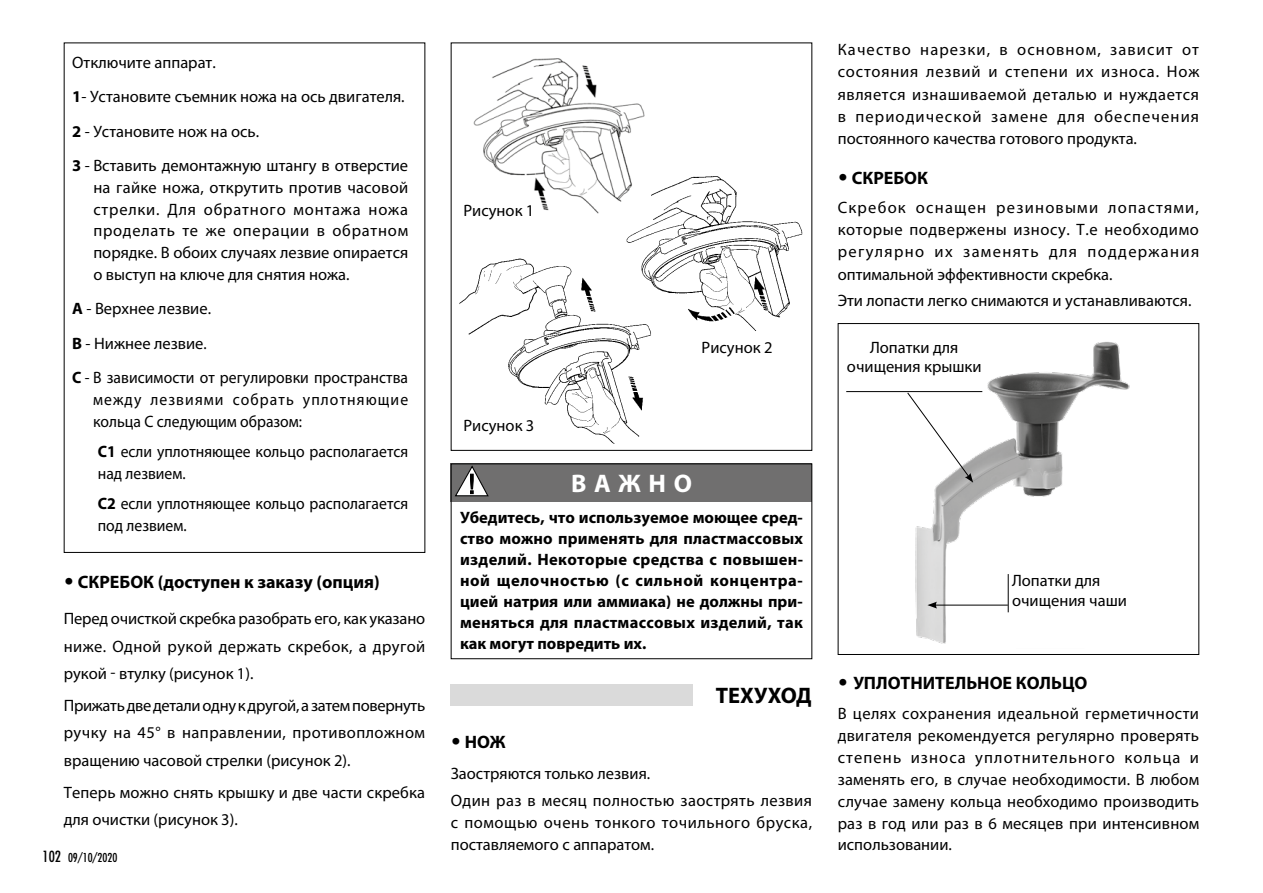
<style>
.page{position:relative;width:1263px;height:893px;background:#fff}
.page>*{position:absolute;margin:0;border:0;box-sizing:border-box;transform-origin:0 0}
.t1{font:700 25.5px "Myriad Pro";letter-spacing:.3em;color:#fff}
.t2{font:700 22.5px "Myriad Pro";color:#000}
.t3{font:700 18px "Myriad Pro";color:#000}
.t4{font:16.5px/22.4px "Myriad Pro";color:#000;text-align:justify}
.t5{font:700 16.5px/21px "Myriad Pro";letter-spacing:.015em;color:#000;text-align:justify}
.t6{font:16.5px/21.8px "Myriad Pro";color:#000;scale:.95 1}
.t7{font:16.5px/26.7px "Myriad Pro";letter-spacing:.025em;color:#000}
.t8{font:16.5px/22.5px "Myriad Pro";letter-spacing:.03em;color:#000}
.t9{font:16.5px/21.8px "Myriad Pro";letter-spacing:.07em;color:#000;scale:.95 1}
.t10{font:condensed 12px "Futura";color:#000}
.s1{font-weight:700}
.s2{font-family:"Futura";font-weight:800}
.s3{font-size:15px}
</style>
<div class="page">
<div style="left:451px;top:684px;width:242px;height:21px;background:#dadada"></div>
<img style="left:473px;top:58px;width:172px;height:156px">
<img style="left:623px;top:172px;width:180px;height:159px">
<img style="left:459px;top:256px;width:196px;height:188px">
<img style="left:899px;top:342px;width:231px;height:302px">
<div style="left:838px;top:323px;width:361px;height:332px;border:1px solid #000"></div>
<svg style="left:907px;top:392px;width:66px;height:91px"></svg>
<hr style="left:846px;top:391px;width:136px;height:1px;background:#000">
<hr style="left:1008px;top:574px;width:1px;height:38px;background:#000">
<hr style="left:934px;top:605px;width:74px;height:1px;background:#000">
<svg style="left:927px;top:602px;width:10px;height:7px"></svg>
<div style="left:451px;top:463px;width:361px;height:39px;background:#706f6f"></div>
<svg style="left:455px;top:465px;width:34px;height:31px"></svg>
<div style="left:451px;top:463px;width:361px;height:196px;border:1px solid #000"></div>
<p class="t4" style="left:72px;top:45px;width:337px;line-height:34.5px;text-align:left">Отключите аппарат.<br><span class="s1">1</span>- Установите съемник ножа на ось двигателя.<br><span class="s1">2</span> - Установите нож на ось.<br><span class="s1">3</span> - Вставить демонтажную штангу в отверстие</p>
<p class="t4" style="left:93px;top:176px;width:316px;line-height:21.8px">на гайке ножа, открутить против часовой стрелки. Для обратного монтажа ножа проделать те же операции в обратном порядке. В обоих случаях лезвие опирается о выступ на ключе для снятия ножа.</p>
<p class="t4" style="left:72px;top:291px;width:337px;line-height:34.5px;text-align:left"><span class="s1">A</span> - Верхнее лезвие.<br><span class="s1">B</span> - Нижнее лезвие.<br><span class="s1">C</span> - В зависимости от регулировки пространства</p>
<p class="t9" style="left:93px;top:389px;width:333px">между лезвиями собрать уплотняющие кольца C следующим образом:</p>
<p class="t6" style="left:98px;top:441px;width:328px"><span class="s1">C1</span> если уплотняющее кольцо располагается над лезвием.</p>
<p class="t6" style="left:98px;top:493px;width:328px"><span class="s1">C2</span> если уплотняющее кольцо располагается под лезвием.</p>
<p class="t3" style="left:64px;top:570px;width:318px"><span class="s2">•</span> СКРЕБОК (доступен к заказу (опция)</p>
<p class="t4" style="left:64px;top:605px;width:363px;line-height:27.5px">Перед очисткой скребка разобрать его, как указано ниже. Одной рукой держать скребок, а другой рукой - втулку (рисунок 1).</p>
<p class="t4" style="left:64px;top:691px;width:363px;line-height:27.5px">Прижать две детали одну к другой, а затем повернуть ручку на 45° в направлении, противопложном вращению часовой стрелки (рисунок 2).</p>
<p class="t4" style="left:64px;top:778px;width:363px;line-height:27.5px">Теперь можно снять крышку и две части скребка для очистки (рисунок 3).</p>
<p class="t10" style="left:43px;top:850px;width:76px"><span class="s3">102</span> 09/10/2020</p>
<p class="t4" style="left:463px;top:200px;width:72px">Рисунок 1</p>
<p class="t4" style="left:463px;top:414px;width:72px">Рисунок 3</p>
<p class="t4" style="left:702px;top:336px;width:72px">Рисунок 2</p>
<h1 class="t1" style="left:571px;top:467px;width:122px">ВАЖНО</h1>
<p class="t5" style="left:460px;top:507px;width:345px">Убедитесь, что используемое моющее сред&shy;ство можно применять для пластмассовых изделий. Некоторые средства с повышен&shy;ной щелочностью (с сильной концентра&shy;цией натрия или аммиака) не должны при&shy;меняться для пластмассовых изделий, так как могут повредить их.</p>
<h2 class="t2" style="left:716px;top:680px;width:97px">ТЕХУХОД</h2>
<p class="t3" style="left:451px;top:730px;width:56px"><span class="s2">•</span> НОЖ</p>
<p class="t7" style="left:451px;top:760px;width:363px">Заостряются только лезвия.<br>Один раз в месяц полностью заострять лезвия</p>
<p class="t8" style="left:451px;top:811px;width:363px">с помощью очень тонкого точильного бруска, поставляемого с аппаратом.</p>
<p class="t4" style="left:838px;top:38px;width:363px">Качество нарезки, в основном, зависит от состояния лезвий и степени их износа. Нож является изнашиваемой деталью и нуждается в периодической замене для обеспечения постоянного качества готового продукта.</p>
<p class="t3" style="left:838px;top:166px;width:92px"><span class="s2">•</span> СКРЕБОК</p>
<p class="t4" style="left:838px;top:196px;width:363px">Скребок оснащен резиновыми лопастями, которые подвержены износу. Т.е необходимо регулярно их заменять для поддержания оптимальной эффективности скребка.</p>
<p class="t4" style="left:838px;top:289px;width:355px">Эти лопасти легко снимаются и устанавливаются.</p>
<p class="t4" style="left:847px;top:337px;width:136px;line-height:19.8px;text-align:center">Лопатки для очищения крышки</p>
<p class="t4" style="left:1012px;top:571px;width:116px;line-height:19.5px">Лопатки для очищения чаши</p>
<p class="t3" style="left:838px;top:671px;width:251px"><span class="s2">•</span> УПЛОТНИТЕЛЬНОЕ КОЛЬЦО</p>
<p class="t4" style="left:838px;top:703px;width:363px;line-height:21.9px">В целях сохранения идеальной герметичности двигателя рекомендуется регулярно проверять степень износа уплотнительного кольца и заменять его, в случае необходимости. В любом случае замену кольца необходимо производить раз в год или раз в 6 месяцев при интенсивном использовании.</p>
</div>
